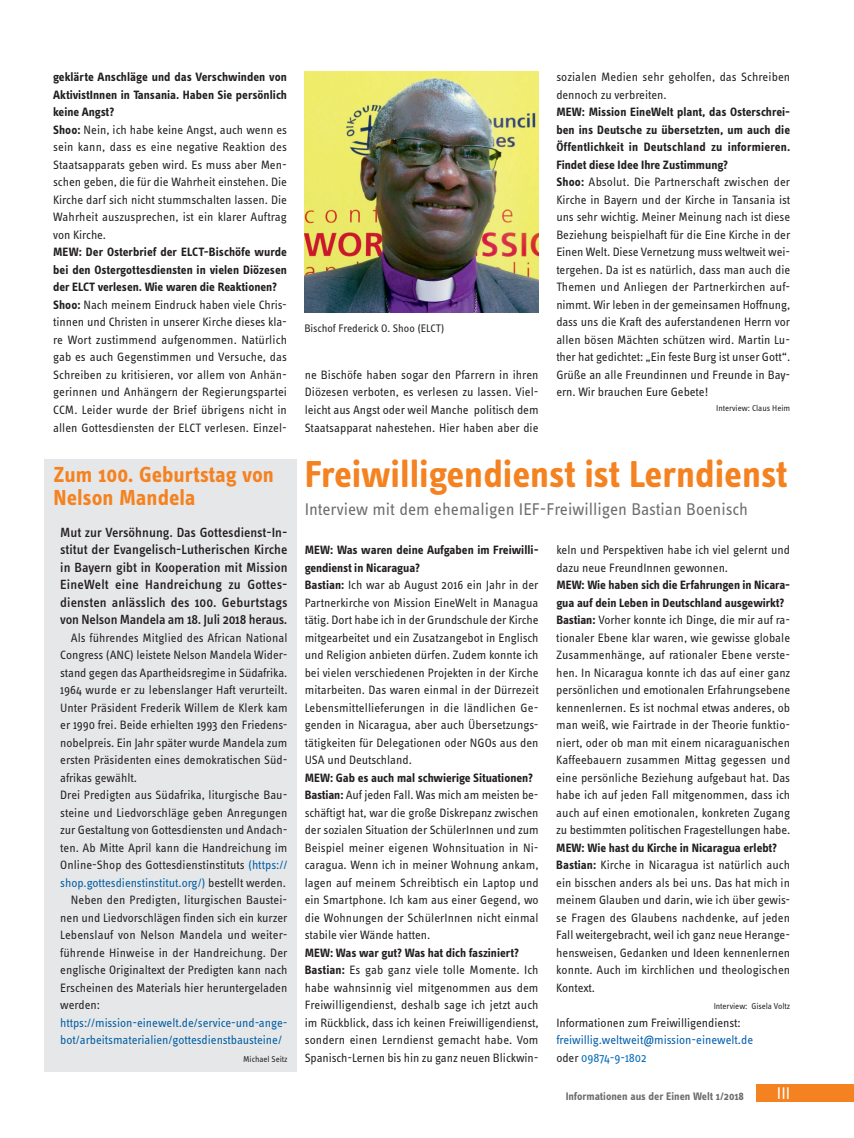
<style>
.page{position:relative;width:854px;height:1138px;background:#fff}
.page>*{position:absolute;margin:0;border:0;box-sizing:border-box;transform-origin:0 0}
.t1{font:700 38.75px "Info OT Text";color:#f58220}
.t2{font:700 22.5px/22.5px "Info OT Text";color:#f58220}
.t3{font:17.5px "Info OT Text";color:#6c6d70}
.t4{font:17.5px "Info OT Text";color:#fff}
.t5{font:500 13.75px/17.5px "Info OT Text";letter-spacing:-.01em;color:#231f20;text-align:justify}
.t6{font:12.5px/17.5px "Info OT Text";color:#231f20}
.t7{font:12.5px/17.5px "Info OT Text";letter-spacing:-.005em;color:#005ea2}
.t8{font:12.5px/17.5px "Info OT Text";letter-spacing:-.005em;color:#015dad}
.t9{font:700 11.25px "Info OT Text";color:#6c6d70}
.t10{font:11.25px "Info OT Text";letter-spacing:-.005em;color:#231f20}
.t11{font:8.75px "Info OT Text";letter-spacing:-.005em;color:#231f20}
.s1{font-weight:700}
.s2{color:#005ea2}
.s3{color:#231f20}
.s4{color:#006bb6}
</style>
<div class="page">
<div style="left:756px;top:1083px;width:98px;height:18px;background:#f58220"></div>
<div style="left:44px;top:459px;width:253px;height:612px;background:#e6e7e9"></div>
<img style="left:304px;top:72px;width:235px;height:241px">
<p class="t6" style="left:53px;top:68px;width:235px"><span class="s1">geklärte Anschläge und das Verschwinden von AktivistInnen in Tansania. Haben Sie persönlich keine Angst?<br>Shoo:</span> Nein, ich habe keine Angst, auch wenn es sein kann, dass es eine negative Reaktion des Staatsapparats geben wird. Es muss aber Men&shy;schen geben, die für die Wahrheit einstehen. Die Kirche darf sich nicht stummschalten lassen. Die Wahrheit auszusprechen, ist ein klarer Auftrag von Kirche.</p>
<p class="t6" style="left:53px;top:243px;width:235px"><span class="s1">MEW: Der Osterbrief der ELCT-Bischöfe wurde bei den Ostergottesdiensten in vielen Diözesen der ELCT verlesen. Wie waren die Reaktionen?<br>Shoo:</span> Nach meinem Eindruck haben viele Chris&shy;tinnen und Christen in unserer Kirche dieses kla&shy;re Wort zustimmend aufgenommen. Natürlich gab es auch Gegenstimmen und Versuche, das Schreiben zu kritisieren, vor allem von Anhän&shy;gerinnen und Anhängern der Regierungspartei CCM. Leider wurde der Brief übrigens nicht in allen Gottesdiensten der ELCT verlesen. Einzel-</p>
<h2 class="t2" style="left:54px;top:463px;width:222px">Zum 100. Geburtstag von<br>Nelson Mandela</h2>
<p class="t5" style="left:60px;top:523px;width:229px">Mut zur Versöhnung. Das Gottesdienst-In&shy;stitut der Evangelisch-Lutherischen Kirche in Bayern gibt in Kooperation mit Mission EineWelt eine Handreichung zu Gottes&shy;diensten anlässlich des 100. Geburtstags von Nelson Mandela am 18. Juli 2018 heraus.</p>
<p class="t6" style="left:71px;top:628px;width:218px">Als führendes Mitglied des African National</p>
<p class="t6" style="left:60px;top:646px;width:229px">Congress (ANC) leistete Nelson Mandela Wider-</p>
<p class="t6" style="left:60px;top:663px;width:229px">stand gegen das Apartheidsregime in Südafrika.</p>
<p class="t6" style="left:60px;top:681px;width:229px">1964 wurde er zu lebenslanger Haft verurteilt.</p>
<p class="t6" style="left:60px;top:698px;width:229px">Unter Präsident Frederik Willem de Klerk kam</p>
<p class="t6" style="left:60px;top:716px;width:229px">er 1990 frei. Beide erhielten 1993 den Friedens-</p>
<p class="t6" style="left:60px;top:733px;width:229px">nobelpreis. Ein Jahr später wurde Mandela zum</p>
<p class="t6" style="left:60px;top:751px;width:229px">ersten Präsidenten eines demokratischen Süd-</p>
<p class="t6" style="left:60px;top:768px;width:78px">afrikas gewählt.</p>
<p class="t6" style="left:60px;top:786px;width:229px">Drei Predigten aus Südafrika, liturgische Bau-</p>
<p class="t6" style="left:60px;top:803px;width:229px">steine und Liedvorschläge geben Anregungen</p>
<p class="t6" style="left:60px;top:821px;width:229px">zur Gestaltung von Gottesdiensten und Andach-</p>
<p class="t6" style="left:60px;top:838px;width:229px">ten. Ab Mitte April kann die Handreichung im</p>
<p class="t6" style="left:60px;top:856px;width:229px">Online-Shop des Gottesdienstinstituts <span class="s2">(https://</span></p>
<p class="t7" style="left:60px;top:873px;width:227px">shop.gottesdienstinstitut.org/) <span class="s3">bestellt werden.</span></p>
<p class="t6" style="left:71px;top:891px;width:218px">Neben den Predigten, liturgischen Baustei-</p>
<p class="t6" style="left:60px;top:908px;width:229px">nen und Liedvorschlägen finden sich ein kurzer</p>
<p class="t6" style="left:60px;top:926px;width:229px">Lebenslauf von Nelson Mandela und weiter-</p>
<p class="t6" style="left:60px;top:943px;width:229px">führende Hinweise in der Handreichung. Der</p>
<p class="t6" style="left:60px;top:961px;width:229px">englische Originaltext der Predigten kann nach</p>
<p class="t6" style="left:60px;top:978px;width:229px">Erscheinen des Materials hier heruntergeladen</p>
<p class="t6" style="left:60px;top:996px;width:41px">werden:</p>
<p class="t7" style="left:60px;top:1013px;width:229px">https://mission-einewelt.de/service-und-ange&shy;bot/arbeitsmaterialien/gottesdienstbausteine/</p>
<p class="t11" style="left:243px;top:1053px;width:46px">Michael Seitz</p>
<p class="t10" style="left:304px;top:321px;width:142px">Bischof Frederick O. Shoo (ELCT)</p>
<p class="t6" style="left:305px;top:366px;width:235px;text-align:justify">ne Bischöfe haben sogar den Pfarrern in ihren Diözesen verboten, es verlesen zu lassen. Viel&shy;leicht aus Angst oder weil Manche politisch dem Staatsapparat nahestehen. Hier haben aber die</p>
<p class="t6" style="left:556px;top:68px;width:235px">sozialen Medien sehr geholfen, das Schreiben dennoch zu verbreiten.</p>
<p class="t6" style="left:556px;top:103px;width:236px"><span class="s1">MEW: Mission EineWelt plant, das Osterschrei&shy;ben ins Deutsche zu übersetzten, um auch die Öffentlichkeit in Deutschland zu informieren.<br>Findet diese Idee Ihre Zustimmung?<br>Shoo:</span> Absolut. Die Partnerschaft zwischen der Kirche in Bayern und der Kirche in Tansania ist uns sehr wichtig. Meiner Meinung nach ist diese Beziehung beispielhaft für die Eine Kirche in der Einen Welt. Diese Vernetzung muss weltweit wei&shy;tergehen. Da ist es natürlich, dass man auch die Themen und Anliegen der Partnerkirchen auf&shy;nimmt. Wir leben in der gemeinsamen Hoffnung, dass uns die Kraft des auferstandenen Herrn vor allen bösen Mächten schützen wird. Martin Lu&shy;ther hat gedichtet: „Ein feste Burg ist unser Gott“.<br>Grüße an alle Freundinnen und Freunde in Bay&shy;ern. Wir brauchen Eure Gebete!</p>
<p class="t11" style="left:716px;top:403px;width:75px">Interview: Claus Heim</p>
<h1 class="t1" style="left:305px;top:450px;width:484px">Freiwilligendienst ist Lerndienst</h1>
<h3 class="t3" style="left:305px;top:498px;width:445px">Interview mit dem ehemaligen IEF-Freiwilligen Bastian Boenisch</h3>
<p class="t6" style="left:305px;top:541px;width:235px"><span class="s1">MEW: Was waren deine Aufgaben im Freiwilli&shy;gendienst in Nicaragua?<br>Bastian:</span> Ich war ab August 2016 ein Jahr in der Partnerkirche von Mission EineWelt in Managua tätig. Dort habe ich in der Grundschule der Kirche mitgearbeitet und ein Zusatzangebot in Englisch und Religion anbieten dürfen. Zudem konnte ich bei vielen verschiedenen Projekten in der Kirche mitarbeiten. Das waren einmal in der Dürrezeit Lebensmittellieferungen in die ländlichen Ge&shy;genden in Nicaragua, aber auch Übersetzungs&shy;tätigkeiten für Delegationen oder NGOs aus den USA und Deutschland.</p>
<p class="t6" style="left:305px;top:768px;width:235px"><span class="s1">MEW: Gab es auch mal schwierige Situationen?<br>Bastian:</span> Auf jeden Fall. Was mich am meisten be&shy;schäftigt hat, war die große Diskrepanz zwischen der sozialen Situation der SchülerInnen und zum Beispiel meiner eigenen Wohnsituation in Ni&shy;caragua. Wenn ich in meiner Wohnung ankam, lagen auf meinem Schreibtisch ein Laptop und ein Smartphone. Ich kam aus einer Gegend, wo die Wohnungen der SchülerInnen nicht einmal stabile vier Wände hatten.</p>
<p class="t6" style="left:305px;top:943px;width:235px"><span class="s1">MEW: Was war gut? Was hat dich fasziniert?<br>Bastian:</span> Es gab ganz viele tolle Momente. Ich habe wahnsinnig viel mitgenommen aus dem Freiwilligendienst, deshalb sage ich jetzt auch im Rückblick, dass ich keinen Freiwilligendienst, sondern einen Lerndienst gemacht habe. Vom Spanisch-Lernen bis hin zu ganz neuen Blickwin-</p>
<p class="t6" style="left:556px;top:541px;width:235px">keln und Perspektiven habe ich viel gelernt und dazu neue FreundInnen gewonnen.</p>
<p class="t6" style="left:556px;top:576px;width:236px"><span class="s1">MEW: Wie haben sich die Erfahrungen in Nicara&shy;gua auf dein Leben in Deutschland ausgewirkt?<br>Bastian:</span> Vorher konnte ich Dinge, die mir auf ra&shy;tionaler Ebene klar waren, wie gewisse globale Zusammenhänge, auf rationaler Ebene verste&shy;hen. In Nicaragua konnte ich das auf einer ganz persönlichen und emotionalen Erfahrungsebene kennenlernen. Es ist nochmal etwas anderes, ob man weiß, wie Fairtrade in der Theorie funktio&shy;niert, oder ob man mit einem nicaraguanischen Kaffeebauern zusammen Mittag gegessen und eine persönliche Beziehung aufgebaut hat. Das habe ich auf jeden Fall mitgenommen, dass ich auch auf einen emotionalen, konkreten Zugang zu bestimmten politischen Fragestellungen habe.</p>
<p class="t6" style="left:556px;top:838px;width:235px"><span class="s1">MEW: Wie hast du Kirche in Nicaragua erlebt?<br>Bastian:</span> Kirche in Nicaragua ist natürlich auch ein bisschen anders als bei uns. Das hat mich in meinem Glauben und darin, wie ich über gewis&shy;se Fragen des Glaubens nachdenke, auf jeden Fall weitergebracht, weil ich ganz neue Herange&shy;hensweisen, Gedanken und Ideen kennenlernen konnte. Auch im kirchlichen und theologischen Kontext.</p>
<p class="t11" style="left:714px;top:1000px;width:78px">Interview: Gisela Voltz</p>
<p class="t6" style="left:556px;top:1013px;width:186px">Informationen zum Freiwilligendienst:</p>
<p class="t8" style="left:556px;top:1031px;width:198px">freiwillig.weltweit@mission-einewelt.de <span class="s3">oder</span> <span class="s4">09874-9-1802</span></p>
<p class="t9" style="left:566px;top:1088px;width:180px">Informationen aus der Einen Welt 1/2018</p>
<h3 class="t4" style="left:777px;top:1081px;width:15px">III</h3>
</div>
